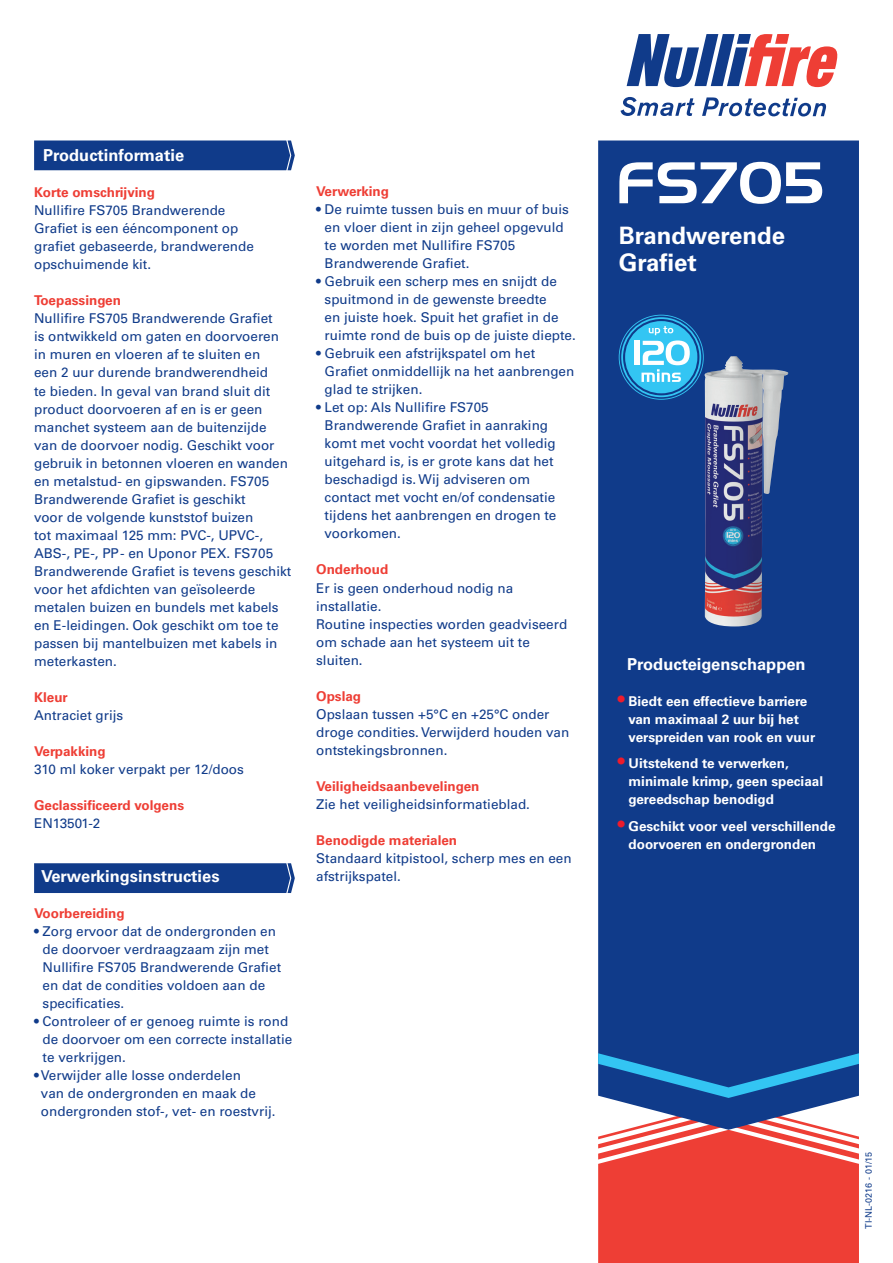
<style>
.page{position:relative;width:893px;height:1263px;background:#fff}
.page>*{position:absolute;margin:0;border:0;box-sizing:border-box;transform-origin:0 0}
.t1{font:57px "Handel Gothic BT";letter-spacing:.03em;color:#fff}
.Product_name{font:700 24px "Univers LTCYR 65";color:#fff}
.t2{font:700 16.5px "Univers LTCYR 65";color:#fff}
.tekst{font:13.5px/18px "Univers LTCYR 55 Roman";color:#103b8a}
.producteigenschappen{font:700 13.5px/18px "Univers LTCYR 65";color:#fff}
.kopje{font:700 13.5px "Univers LTCYR 65";color:#ee3e35}
.kopje-2{font:13.5px/18px "Univers LTCYR 55 Roman";color:#103b8a}
.Normaal{font:9px "Univers LTCYR 55 Roman";color:#103b8a}
.s1{font-size:19.5px;color:#ee1b2c}
</style>
<div class="page">
<div style="left:34px;top:863px;width:261px;height:30px;background:#103b8a"></div>
<div style="left:34px;top:140px;width:261px;height:30px;background:#103b8a"></div>
<div style="left:598px;top:140px;width:261px;height:913px;background:#103b8a"></div>
<svg style="left:598px;top:1053px;width:261px;height:210px;background:#b25a69"></svg>
<svg style="left:619px;top:315px;width:85px;height:85px;background:#459ed1"></svg>
<svg style="left:627px;top:34px;width:211px;height:53px"></svg>
<svg style="left:620px;top:97px;width:75px;height:19px"></svg>
<svg style="left:702px;top:97px;width:124px;height:19px"></svg>
<img style="left:703px;top:356px;width:85px;height:270px">
<p class="t2" style="left:43px;top:144px;width:142px">Productinformatie</p>
<p class="kopje" style="left:34px;top:183px;width:122px">Korte omschrijving</p>
<p class="tekst" style="left:34px;top:201px;width:221px">Nullifire FS705 Brandwerende<br>Grafiet is een ééncomponent op grafiet gebaseerde, brandwerende opschuimende kit.</p>
<p class="kopje" style="left:34px;top:291px;width:88px">Toepassingen</p>
<p class="tekst" style="left:34px;top:309px;width:259px">Nullifire FS705 Brandwerende Grafiet<br>is ontwikkeld om gaten en doorvoeren in muren en vloeren af te sluiten en<br>een 2 uur durende brandwerendheid<br>te bieden. In geval van brand sluit dit product doorvoeren af en is er geen manchet systeem aan de buitenzijde van de doorvoer nodig. Geschikt voor gebruik in betonnen vloeren en wanden en metalstud- en gipswanden. FS705<br>Brandwerende Grafiet is geschikt<br>voor de volgende kunststof buizen<br>tot maximaal 125 mm: PVC-, UPVC-, ABS-, PE-, PP - en Uponor PEX. FS705<br>Brandwerende Grafiet is tevens geschikt voor het afdichten van geïsoleerde metalen buizen en bundels met kabels en E-leidingen. Ook geschikt om toe te passen bij mantelbuizen met kabels in meterkasten.</p>
<p class="kopje" style="left:34px;top:687px;width:35px">Kleur</p>
<p class="tekst" style="left:34px;top:705px;width:91px">Antraciet grijs</p>
<p class="kopje" style="left:34px;top:741px;width:73px">Verpakking</p>
<p class="tekst" style="left:34px;top:759px;width:211px">310 ml koker verpakt per 12/doos</p>
<p class="kopje" style="left:34px;top:795px;width:151px">Geclassificeerd volgens</p>
<p class="tekst" style="left:34px;top:813px;width:68px">EN13501-2</p>
<p class="t2" style="left:41px;top:864px;width:180px">Verwerkingsinstructies</p>
<p class="kopje" style="left:34px;top:903px;width:92px">Voorbereiding</p>
<p class="tekst" style="left:43px;top:921px;width:240px;text-indent:-8px">• Zorg ervoor dat de ondergronden en de doorvoer verdraagzaam zijn met<br>Nullifire FS705 Brandwerende Grafiet en dat de condities voldoen aan de specificaties.</p>
<p class="tekst" style="left:43px;top:1011px;width:251px;text-indent:-8px">• Controleer of er genoeg ruimte is rond de doorvoer om een correcte installatie te verkrijgen.</p>
<p class="kopje-2" style="left:41px;top:1065px;width:236px;text-indent:-7px">• Verwijder alle losse onderdelen<br>van de ondergronden en maak de ondergronden stof-, vet- en roestvrij.</p>
<p class="kopje" style="left:316px;top:182px;width:74px">Verwerking</p>
<p class="tekst" style="left:325px;top:200px;width:246px;text-indent:-8px">• De ruimte tussen buis en muur of buis en vloer dient in zijn geheel opgevuld te worden met Nullifire FS705<br>Brandwerende Grafiet.</p>
<p class="tekst" style="left:325px;top:272px;width:253px;text-indent:-8px">• Gebruik een scherp mes en snijdt de spuitmond in de gewenste breedte<br>en juiste hoek. Spuit het grafiet in de ruimte rond de buis op de juiste diepte.</p>
<p class="tekst" style="left:325px;top:344px;width:251px;text-indent:-8px">• Gebruik een afstrijkspatel om het<br>Grafiet onmiddellijk na het aanbrengen glad te strijken.</p>
<p class="tekst" style="left:325px;top:398px;width:233px;text-indent:-8px">• Let op: Als Nullifire FS705<br>Brandwerende Grafiet in aanraking komt met vocht voordat het volledig uitgehard is, is er grote kans dat het beschadigd is. Wij adviseren om contact met vocht en/of condensatie tijdens het aanbrengen en drogen te voorkomen.</p>
<p class="kopje" style="left:316px;top:560px;width:74px">Onderhoud</p>
<p class="tekst" style="left:316px;top:578px;width:199px">Er is geen onderhoud nodig na installatie.</p>
<p class="tekst" style="left:316px;top:614px;width:253px">Routine inspecties worden geadviseerd om schade aan het systeem uit te sluiten.</p>
<p class="kopje" style="left:316px;top:686px;width:47px">Opslag</p>
<p class="tekst" style="left:316px;top:704px;width:255px">Opslaan tussen +5°C en +25°C onder droge condities. Verwijderd houden van ontstekingsbronnen.</p>
<p class="kopje" style="left:316px;top:776px;width:165px">Veiligheidsaanbevelingen</p>
<p class="kopje-2" style="left:316px;top:794px;width:215px">Zie het veiligheidsinformatieblad.</p>
<p class="kopje" style="left:316px;top:830px;width:142px">Benodigde materialen</p>
<p class="tekst" style="left:316px;top:848px;width:257px">Standaard kitpistool, scherp mes en een afstrijkspatel.</p>
<p class="t1" style="left:615px;top:148px;width:209px">FS705</p>
<p class="Product_name" style="left:619px;top:218px;width:168px">Brandwerende</p>
<p class="Product_name" style="left:619px;top:245px;width:80px">Grafiet</p>
<p class="t2" style="left:627px;top:652px;width:180px">Producteigenschappen</p>
<p class="producteigenschappen" style="left:628px;top:691px;width:188px;text-indent:-11px"><span class="s1">•</span> Biedt een effectieve barriere van maximaal 2 uur bij het verspreiden van rook en vuur</p>
<p class="producteigenschappen" style="left:628px;top:754px;width:196px;text-indent:-11px"><span class="s1">•</span> Uitstekend te verwerken, minimale krimp, geen speciaal gereedschap benodigd</p>
<p class="producteigenschappen" style="left:628px;top:816px;width:209px;text-indent:-11px"><span class="s1">•</span> Geschikt voor veel verschillende doorvoeren en ondergronden</p>
<p class="Normaal" style="left:862px;top:1229px;width:79px;rotate:-90deg">TI-NL-0216 - 01/15</p>
</div>
